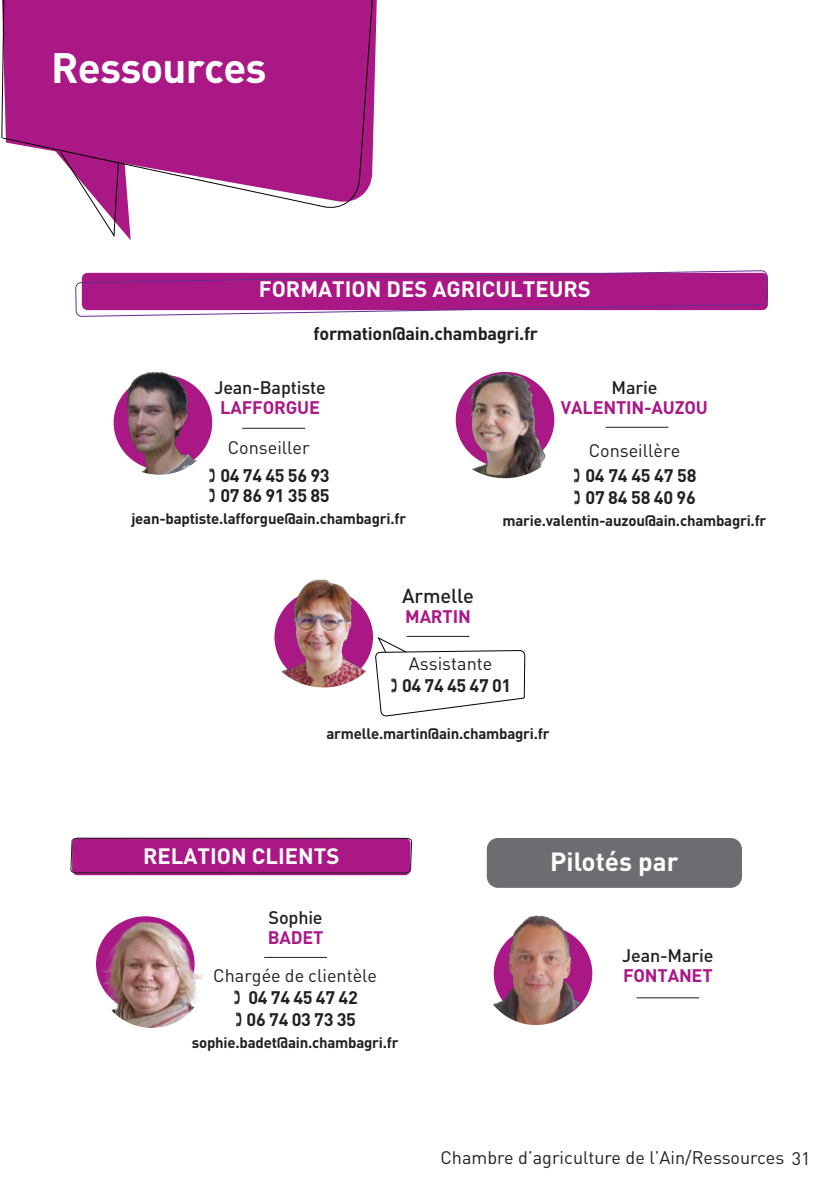
<style>
.page{position:relative;width:840px;height:1191px;background:#fff}
.page>*{position:absolute;margin:0;border:0;box-sizing:border-box;transform-origin:0 0}
.t1{font:700 42px "DIN";letter-spacing:-.02em;color:#fff}
.t2{font:700 26px "DIN";color:#fff}
.t3{font:700 22px "DIN";color:#fff}
.t4{font:500 20px "DIN";letter-spacing:-.01em;color:#231f20}
.t5{font:700 18px "DIN";letter-spacing:-.015em;color:#231f20}
.t6{font:18px "DIN";color:#231f20}
.t7{font:500 18px/20px "DIN";letter-spacing:-.01em;color:#231f20;text-align:center}
.t8{font:700 18px "DIN";letter-spacing:-.01em;color:#aa1886}
.t9{font:700 15px "DIN";letter-spacing:-.015em;color:#231f20}
.s1{font-weight:700;color:#aa1886}
</style>
<div class="page">
<img style="left:96px;top:916px;width:107px;height:112px">
<svg style="left:70px;top:837px;width:342px;height:39px;background:#a72386"></svg>
<img style="left:113px;top:371px;width:100px;height:104px">
<img style="left:274px;top:579px;width:99px;height:108px">
<img style="left:493px;top:915px;width:99px;height:110px">
<img style="left:455px;top:371px;width:100px;height:107px">
<svg style="left:98px;top:212px;width:33px;height:28px"></svg>
<svg style="left:1px;top:0;width:376px;height:212px"></svg>
<svg style="left:75px;top:271px;width:692px;height:45px;background:#b43f9a"></svg>
<hr style="left:264px;top:957px;width:63px;height:1px;background:#231f20">
<hr style="left:242px;top:428px;width:63px;height:1px;background:#231f20">
<hr style="left:406px;top:636px;width:63px;height:1px;background:#231f20">
<hr style="left:636px;top:997px;width:62px;height:1px;background:#231f20">
<hr style="left:605px;top:427px;width:63px;height:1px;background:#231f20">
<div style="left:486px;top:838px;width:255px;height:50px;background:#6c6d70;border-radius:11px"></div>
<svg style="left:209px;top:468px;width:4px;height:7px"></svg>
<svg style="left:375px;top:637px;width:150px;height:80px"></svg>
<p class="t1" style="left:51px;top:40px;width:217px">Ressources</p>
<p class="t3" style="left:258px;top:274px;width:333px">FORMATION DES AGRICULTEURS</p>
<p class="t5" style="left:313px;top:321px;width:226px">formation@ain.chambagri.fr</p>
<p class="t7" style="left:214px;top:377px;width:113px">Jean-Baptiste<br><span class="s1">LAFFORGUE</span></p>
<p class="t7" style="left:611px;top:376px;width:47px">Marie</p>
<p class="t8" style="left:560px;top:395px;width:148px">VALENTIN-AUZOU</p>
<p class="t6" style="left:227px;top:436px;width:83px">Conseiller</p>
<p class="t5" style="left:220px;top:463px;width:111px">04 74 45 56 93</p>
<p class="t5" style="left:220px;top:483px;width:111px">07 86 91 35 85</p>
<p class="t9" style="left:131px;top:508px;width:276px">jean-baptiste.lafforgue@ain.chambagri.fr</p>
<p class="t4" style="left:402px;top:583px;width:73px">Armelle</p>
<p class="t8" style="left:405px;top:604px;width:67px">MARTIN</p>
<p class="t6" style="left:588px;top:439px;width:93px">Conseillère</p>
<p class="t5" style="left:585px;top:464px;width:112px">04 74 45 47 58</p>
<p class="t5" style="left:585px;top:486px;width:112px">07 84 58 40 96</p>
<p class="t9" style="left:502px;top:511px;width:265px">marie.valentin-auzou@ain.chambagri.fr</p>
<p class="t6" style="left:408px;top:652px;width:85px">Assistante</p>
<p class="t5" style="left:402px;top:673px;width:111px">04 74 45 47 01</p>
<p class="t9" style="left:326px;top:724px;width:224px">armelle.martin@ain.chambagri.fr</p>
<p class="t3" style="left:143px;top:841px;width:198px">RELATION CLIENTS</p>
<p class="t7" style="left:268px;top:907px;width:55px">Sophie</p>
<p class="t8" style="left:268px;top:926px;width:57px">BADET</p>
<p class="t6" style="left:213px;top:964px;width:165px">Chargée de clientèle</p>
<p class="t5" style="left:248px;top:985px;width:111px">04 74 45 47 42</p>
<p class="t5" style="left:246px;top:1007px;width:111px">06 74 03 73 35</p>
<p class="t9" style="left:192px;top:1032px;width:208px">sophie.badet@ain.chambagri.fr</p>
<p class="t2" style="left:550px;top:844px;width:130px">Pilotés par</p>
<p class="t7" style="left:622px;top:945px;width:93px;text-align:left">Jean-Marie<br><span class="s1">FONTANET</span></p>
<p class="t6" style="left:440px;top:1146px;width:371px">Chambre d’agriculture de l’Ain/Ressources 31</p>
</div>
